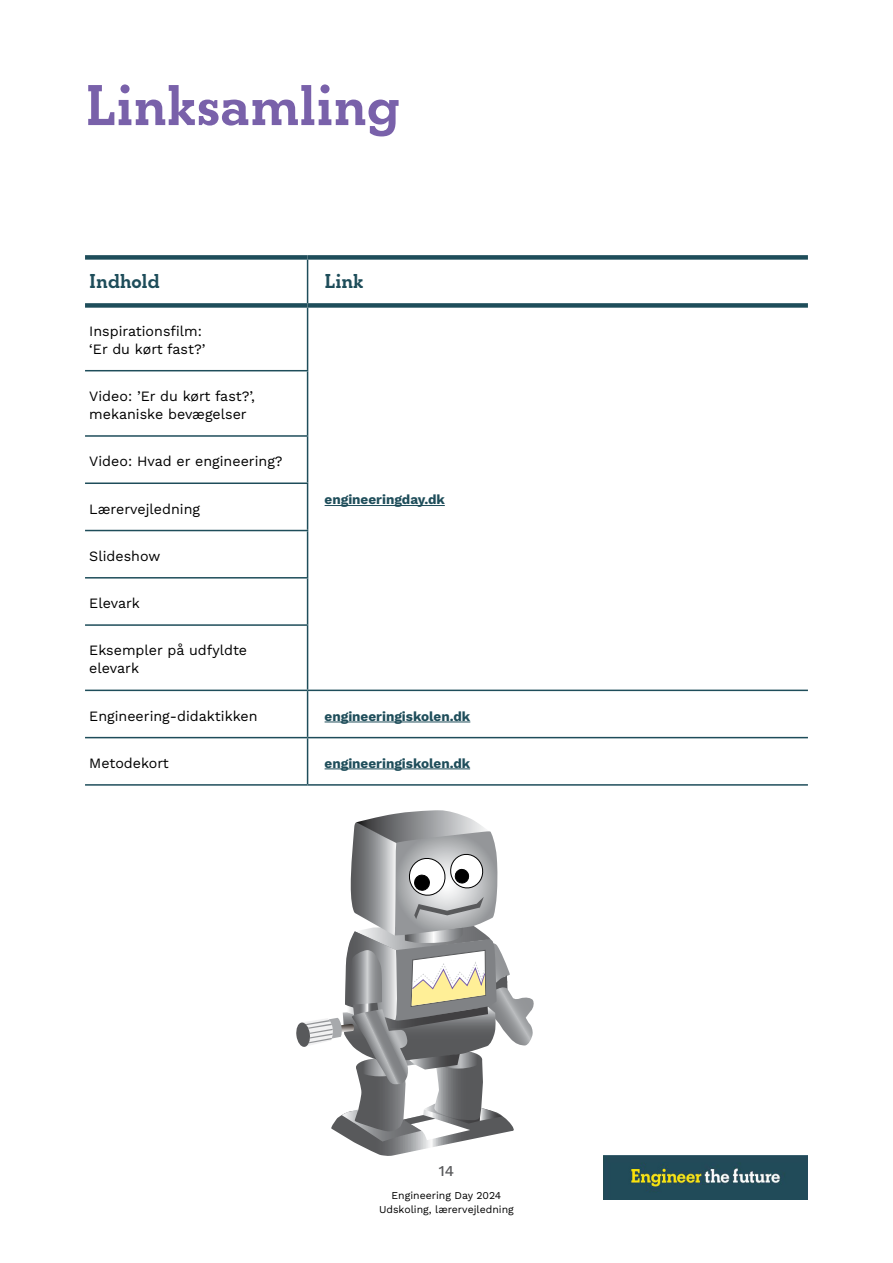
<style>
.page{position:relative;width:893px;height:1263px;background:#fff}
.page>*{position:absolute;margin:0;border:0;box-sizing:border-box;transform-origin:0 0}
.t1{font:700 60px "Beton EF";color:#7961aa}
.t2{font:700 21px "Beton EF";color:#1e4d5a}
.t3{font:500 15px "Work Sans";color:#58595b}
.t4{font:14.25px/18px "Work Sans";color:#000}
.t5{font:700 13.5px "Work Sans";color:#1e4d5a}
.t6{font:10.5px/13.5px "Work Sans";color:#000;text-align:center}
</style>
<div class="page">
<img style="left:603px;top:1156px;width:205px;height:43px">
<div style="left:85px;top:255px;width:223px;height:5px;background:#1e4d5a"></div>
<div style="left:308px;top:255px;width:500px;height:5px;background:#1e4d5a"></div>
<div style="left:85px;top:303px;width:223px;height:5px;background:#1e4d5a"></div>
<div style="left:308px;top:303px;width:500px;height:5px;background:#1e4d5a"></div>
<hr style="left:307px;top:260px;width:1px;height:43px;background:#1e4d5a">
<hr style="left:307px;top:308px;width:1px;height:62px;background:#1e4d5a">
<hr style="left:85px;top:370px;width:223px;height:1px;background:#1e4d5a">
<hr style="left:307px;top:371px;width:1px;height:64px;background:#1e4d5a">
<hr style="left:85px;top:435px;width:223px;height:2px;background:#1e4d5a">
<hr style="left:307px;top:437px;width:1px;height:45px;background:#1e4d5a">
<hr style="left:85px;top:482px;width:223px;height:2px;background:#1e4d5a">
<hr style="left:307px;top:484px;width:1px;height:46px;background:#1e4d5a">
<hr style="left:85px;top:530px;width:223px;height:1px;background:#1e4d5a">
<hr style="left:307px;top:531px;width:1px;height:46px;background:#1e4d5a">
<hr style="left:85px;top:577px;width:223px;height:1px;background:#1e4d5a">
<hr style="left:307px;top:578px;width:1px;height:46px;background:#1e4d5a">
<hr style="left:85px;top:624px;width:223px;height:2px;background:#1e4d5a">
<hr style="left:307px;top:626px;width:1px;height:64px;background:#1e4d5a">
<hr style="left:85px;top:690px;width:223px;height:1px;background:#1e4d5a">
<hr style="left:308px;top:690px;width:500px;height:1px;background:#1e4d5a">
<hr style="left:307px;top:691px;width:1px;height:46px;background:#1e4d5a">
<hr style="left:85px;top:737px;width:223px;height:1px;background:#1e4d5a">
<hr style="left:308px;top:737px;width:500px;height:1px;background:#1e4d5a">
<hr style="left:307px;top:738px;width:1px;height:46px;background:#1e4d5a">
<hr style="left:85px;top:784px;width:223px;height:2px;background:#1e4d5a">
<hr style="left:308px;top:784px;width:500px;height:2px;background:#1e4d5a">
<hr style="left:325px;top:505px;width:120px;height:1px;background:#1e4d5a">
<hr style="left:325px;top:722px;width:145px;height:1px;background:#1e4d5a">
<hr style="left:325px;top:768px;width:145px;height:1px;background:#1e4d5a">
<svg style="left:296px;top:810px;width:238px;height:346px"></svg>
<h1 class="t1" style="left:85px;top:70px;width:316px">Linksamling</h1>
<h2 class="t2" style="left:89px;top:269px;width:72px">Indhold</h2>
<h2 class="t2" style="left:325px;top:269px;width:40px">Link</h2>
<p class="t4" style="left:89px;top:321px;width:118px">Inspirationsfilm: ‘Er du kørt fast?’</p>
<p class="t4" style="left:89px;top:386px;width:167px">Video: ’Er du kørt fast?’, mekaniske bevægelser</p>
<p class="t4" style="left:89px;top:452px;width:195px">Video: Hvad er engineering?</p>
<p class="t4" style="left:89px;top:499px;width:112px">Lærervejledning</p>
<p class="t4" style="left:89px;top:546px;width:73px">Slideshow</p>
<p class="t4" style="left:89px;top:594px;width:52px">Elevark</p>
<p class="t4" style="left:89px;top:641px;width:159px">Eksempler på udfyldte elevark</p>
<p class="t4" style="left:89px;top:706px;width:170px">Engineering-didaktikken</p>
<p class="t5" style="left:325px;top:706px;width:147px">engineeringiskolen.dk</p>
<p class="t4" style="left:89px;top:753px;width:81px">Metodekort</p>
<p class="t5" style="left:325px;top:753px;width:147px">engineeringiskolen.dk</p>
<p class="t5" style="left:325px;top:489px;width:122px">engineeringday.dk</p>
<p class="t3" style="left:439px;top:1159px;width:17px">14</p>
<p class="t6" style="left:379px;top:1188px;width:136px">Engineering Day 2024<br>Udskoling, lærervejledning</p>
</div>
